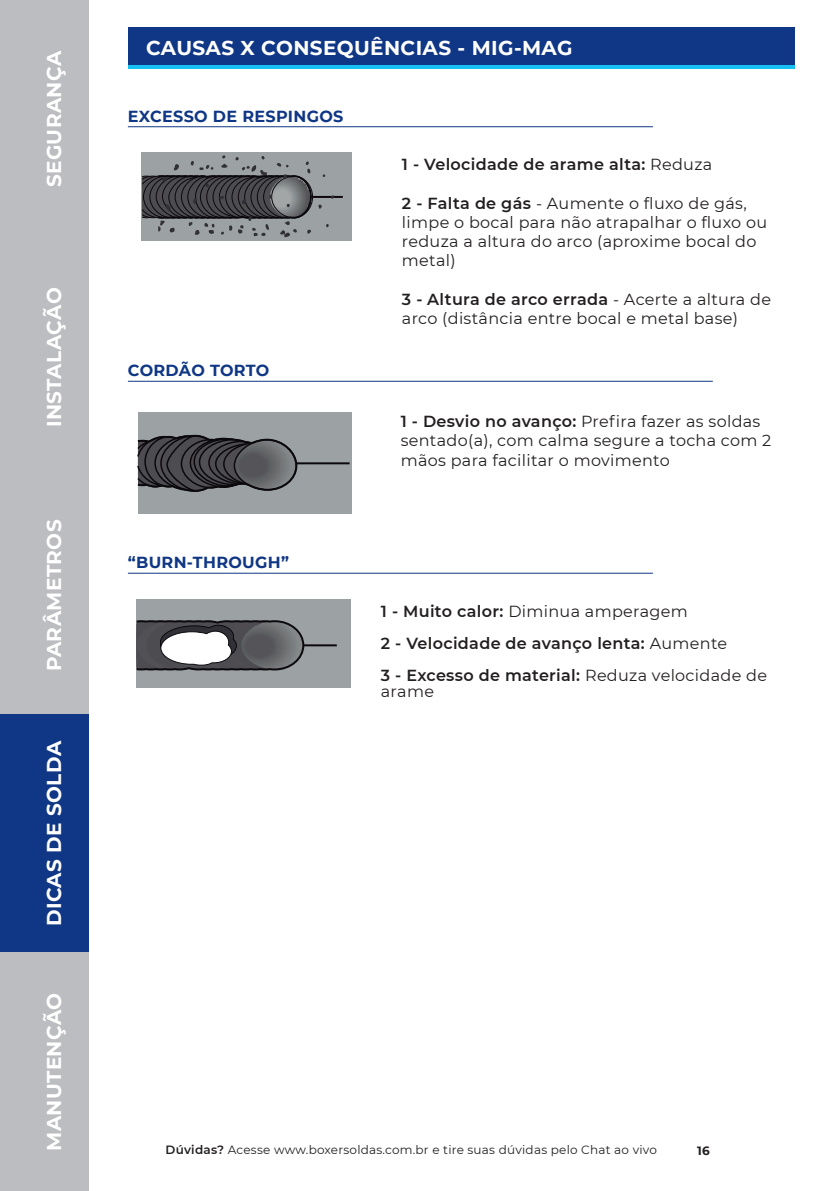
<style>
.page{position:relative;width:823px;height:1191px;background:#fff}
.page>*{position:absolute;margin:0;border:0;box-sizing:border-box;transform-origin:0 0}
.t1{font:700 20px "Montserrat";letter-spacing:.02em;color:#fff}
.t2{font:16px/19.2px "Montserrat";letter-spacing:.02em;color:#231f20}
.t3{font:600 16px/32px "Montserrat";letter-spacing:.02em;color:#231f20}
.t4{font:700 16px "Montserrat";letter-spacing:.02em;color:#103785}
.t5{font:12px "Montserrat";letter-spacing:.02em;color:#231f20}
.t6{font:700 12px "Montserrat";color:#231f20}
.s1{font-weight:400}
.s2{font-weight:600}
</style>
<div class="page">
<div style="left:128px;top:27px;width:666px;height:41px;background:#103785"></div>
<hr style="left:128px;top:65px;width:666px;height:3px;background:#15c0f2">
<hr style="left:128px;top:126px;width:524px;height:1px;background:#103785">
<div style="left:141px;top:152px;width:210px;height:89px;background:#9ca2a3"></div>
<hr style="left:142px;top:196px;width:200px;height:2px;background:#0c090d">
<svg style="left:142px;top:155px;width:192px;height:82px"></svg>
<hr style="left:128px;top:573px;width:524px;height:1px;background:#103785">
<div style="left:136px;top:599px;width:215px;height:89px;background:#9ca2a3"></div>
<hr style="left:137px;top:644px;width:199px;height:2px;background:#0c090d">
<svg style="left:136px;top:620px;width:169px;height:51px;background:#757679"></svg>
<hr style="left:128px;top:381px;width:584px;height:1px;background:#103785">
<div style="left:138px;top:412px;width:213px;height:102px;background:#9ca2a3"></div>
<hr style="left:138px;top:462px;width:211px;height:2px;background:#0c090d">
<svg style="left:137px;top:434px;width:161px;height:58px"></svg>
<div style="left:0;top:0;width:88px;height:238px;background:#bcbdc0"></div>
<div style="left:0;top:238px;width:88px;height:238px;background:#bcbdc0"></div>
<div style="left:0;top:476px;width:88px;height:238px;background:#bcbdc0"></div>
<div style="left:0;top:714px;width:88px;height:238px;background:#103785"></div>
<div style="left:0;top:952px;width:88px;height:239px;background:#bcbdc0"></div>
<p class="t1" style="left:40px;top:187px;width:138px;rotate:-90deg">SEGURANÇA</p>
<p class="t1" style="left:40px;top:427px;width:141px;rotate:-90deg">INSTALAÇÃO</p>
<p class="t1" style="left:40px;top:671px;width:153px;rotate:-90deg">PARÂMETROS</p>
<p class="t1" style="left:40px;top:926px;width:187px;rotate:-90deg">DICAS DE SOLDA</p>
<p class="t1" style="left:40px;top:1150px;width:159px;rotate:-90deg">MANUTENÇÃO</p>
<p class="t1" style="left:146px;top:34px;width:427px">CAUSAS X CONSEQUÊNCIAS - MIG-MAG</p>
<p class="t4" style="left:128px;top:105px;width:217px">EXCESSO DE RESPINGOS</p>
<p class="t4" style="left:128px;top:359px;width:143px">CORDÃO TORTO</p>
<p class="t4" style="left:128px;top:551px;width:162px">“BURN-THROUGH”</p>
<p class="t3" style="left:402px;top:148px;width:311px">1 - Velocidade de arame alta: <span class="s1">Reduza</span></p>
<p class="t2" style="left:402px;top:193px;width:366px"><span class="s2">2 - Falta de gás</span> - Aumente o fluxo de gás, limpe o bocal para não atrapalhar o fluxo ou reduza a altura do arco (aproxime bocal do metal)</p>
<p class="t2" style="left:402px;top:289px;width:370px"><span class="s2">3 - Altura de arco errada</span> - Acerte a altura de arco (distância entre bocal e metal base)</p>
<p class="t2" style="left:400px;top:411px;width:372px"><span class="s2">1 - Desvio no avanço:</span> Prefira fazer as soldas sentado(a), com calma segure a tocha com 2 mãos para facilitar o movimento</p>
<p class="t3" style="left:380px;top:594px;width:387px">1 - Muito calor: <span class="s1">Diminua amperagem<br></span>2 - Velocidade de avanço lenta: <span class="s1">Aumente<br></span>3 - Excesso de material: <span class="s1">Reduza velocidade de</span></p>
<p class="t2" style="left:380px;top:681px;width:55px">arame</p>
<p class="t5" style="left:165px;top:1141px;width:492px"><span class="s2">Dúvidas?</span> Acesse www.boxersoldas.com.br e tire suas dúvidas pelo Chat ao vivo</p>
<p class="t6" style="left:696px;top:1142px;width:14px">16</p>
</div>
